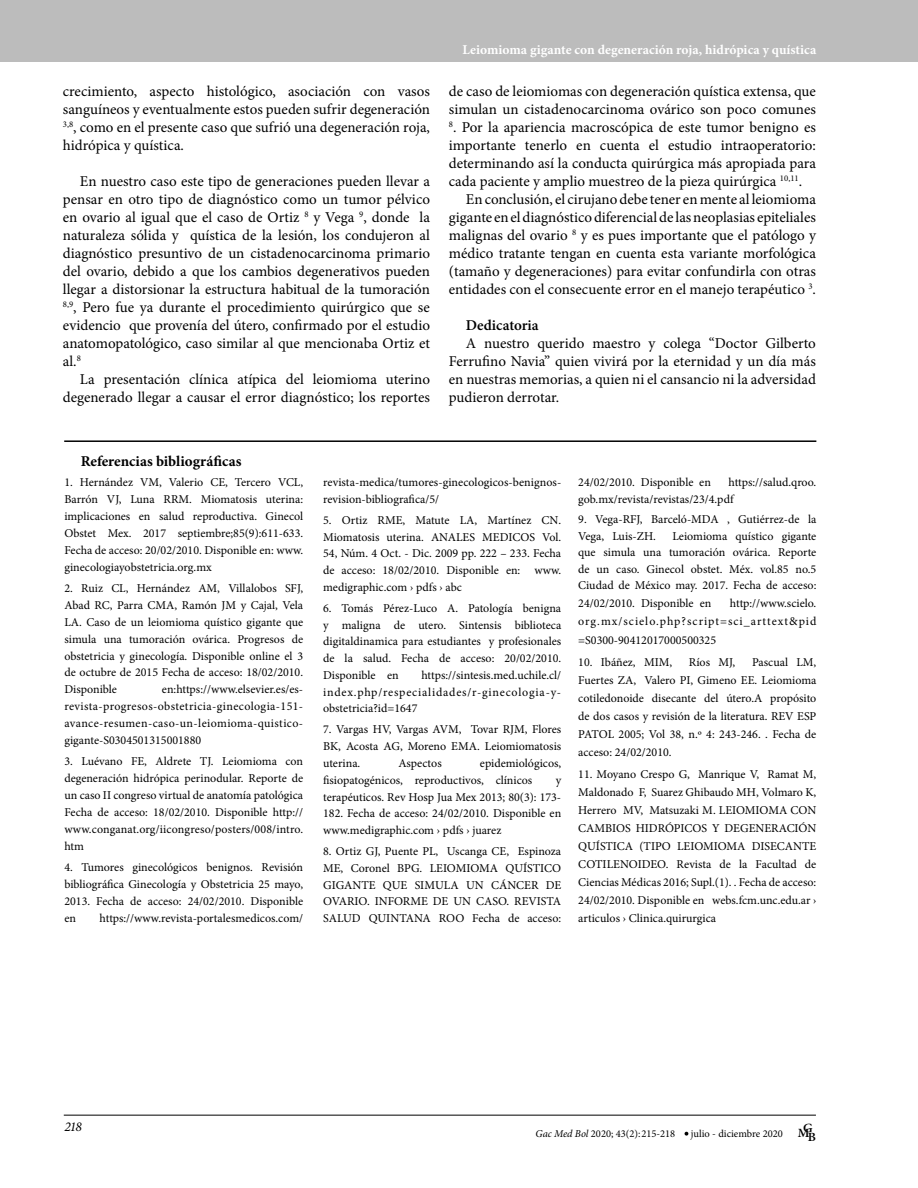
<style>
.page{position:relative;width:918px;height:1188px;background:#fff}
.page>*{position:absolute;margin:0;border:0;box-sizing:border-box;transform-origin:0 0}
.t1{font:15px/18px "Minion Pro";color:#000;text-align:justify}
.t2{font:700 15px "Minion Pro";letter-spacing:-.005em;color:#000}
.t3{font:600 15px "Minion Pro";color:#000}
.t4{font:700 13.5px "Minion Pro";color:#fff}
.t5{font:italic 13.5px "Minion Pro";color:#000}
.t6{font:600 12.6px "Minion Pro";color:#000;scale:1.05 1}
.t7{font:12px/17px "Minion Pro";color:#000;text-align:justify}
.t8{font:10.5px "Minion Pro";color:#000}
.s1{font-style:italic}
</style>
<div class="page">
<div style="left:0;top:1px;width:918px;height:61px;background:#bcbcbc"></div>
<hr style="left:64px;top:1115px;width:752px;height:1px;background:#000">
<svg style="left:685px;top:1132px;width:3px;height:4px"></svg>
<hr style="left:64px;top:440px;width:752px;height:2px;background:#000">
<p class="t1" style="left:63px;top:82px;width:369px">crecimiento, aspecto histológico, asociación con vasos sanguíneos y eventualmente estos pueden sufrir degeneración <sup>3,8</sup>, como en el presente caso que sufrió una degeneración roja, hidrópica y quística.</p>
<p class="t1" style="left:63px;top:172px;width:369px;text-indent:17px">En nuestro caso este tipo de generaciones pueden llevar a pensar en otro tipo de diagnóstico como un tumor pélvico en ovario al igual que el caso de Ortiz <sup>8</sup> y Vega <sup>9</sup>, donde la naturaleza sólida y quística de la lesión, los condujeron al diagnóstico presuntivo de un cistadenocarcinoma primario del ovario, debido a que los cambios degenerativos pueden llegar a distorsionar la estructura habitual de la tumoración <sup>8,9</sup>, Pero fue ya durante el procedimiento quirúrgico que se evidencio que provenía del útero, confirmado por el estudio anatomopatológico, caso similar al que mencionaba Ortiz et al.<sup>8</sup></p>
<p class="t1" style="left:63px;top:370px;width:369px;text-align:right">La presentación clínica atípica del leiomioma uterino degenerado llegar a causar el error diagnóstico; los reportes</p>
<p class="t4" style="left:462px;top:42px;width:355px">Leiomioma gigante con degeneración roja, hidrópica y quística</p>
<p class="t1" style="left:449px;top:82px;width:369px">de caso de leiomiomas con degeneración quística extensa, que simulan un cistadenocarcinoma ovárico son poco comunes</p>
<p class="t1" style="left:449px;top:118px;width:369px"><sup>8</sup>. Por la apariencia macroscópica de este tumor benigno es</p>
<p class="t1" style="left:449px;top:136px;width:369px">importante tenerlo en cuenta el estudio intraoperatorio:</p>
<p class="t1" style="left:449px;top:154px;width:369px">determinando así la conducta quirúrgica más apropiada para</p>
<p class="t1" style="left:449px;top:172px;width:355px">cada paciente y amplio muestreo de la pieza quirúrgica <sup>10,11</sup>.</p>
<p class="t1" style="left:466px;top:190px;width:352px">En conclusión, el cirujano debe tener en mente al leiomioma</p>
<p class="t1" style="left:449px;top:208px;width:369px">gigante en el diagnóstico diferencial de las neoplasias epiteliales</p>
<p class="t1" style="left:449px;top:226px;width:369px">malignas del ovario <sup>8</sup> y es pues importante que el patólogo y</p>
<p class="t1" style="left:449px;top:244px;width:369px">médico tratante tengan en cuenta esta variante morfológica</p>
<p class="t1" style="left:449px;top:262px;width:369px">(tamaño y degeneraciones) para evitar confundirla con otras</p>
<p class="t1" style="left:449px;top:280px;width:369px">entidades con el consecuente error en el manejo terapéutico <sup>3</sup>.</p>
<p class="t3" style="left:466px;top:315px;width:74px">Dedicatoria</p>
<p class="t1" style="left:449px;top:334px;width:369px;text-indent:17px">A nuestro querido maestro y colega “Doctor Gilberto Ferrufino Navia” quien vivirá por la eternidad y un día más en nuestras memorias, a quien ni el cansancio ni la adversidad pudieron derrotar.</p>
<p class="t2" style="left:81px;top:452px;width:162px">Referencias bibliográficas</p>
<p class="t7" style="left:64px;top:474px;width:240px">1. Hernández VM, Valerio CE, Tercero VCL, Barrón VJ, Luna RRM. Miomatosis uterina: implicaciones en salud reproductiva. Ginecol Obstet Mex. 2017 septiembre;85(9):611-633.<br>Fecha de acceso: 20/02/2010. Disponible en: www. ginecologiayobstetricia.org.mx</p>
<p class="t7" style="left:64px;top:580px;width:240px">2. Ruiz CL, Hernández AM, Villalobos SFJ, Abad RC, Parra CMA, Ramón JM y Cajal, Vela LA. Caso de un leiomioma quístico gigante que simula una tumoración ovárica. Progresos de obstetricia y ginecología. Disponible online el 3 de octubre de 2015 Fecha de acceso: 18/02/2010.<br>Disponible</p>
<p class="t7" style="left:64px;top:681px;width:240px;text-indent:98px">en:https://www.elsevier.es/es&shy;revista-progresos-obstetricia-ginecologia-151- avance-resumen-caso-un-leiomioma-quistico&shy;gigante-S0304501315001880</p>
<p class="t7" style="left:64px;top:753px;width:240px">3. Luévano FE, Aldrete TJ. Leiomioma con degeneración hidrópica perinodular. Reporte de un caso II congreso virtual de anatomía patológica Fecha de acceso: 18/02/2010. Disponible http:// www.conganat.org/iicongreso/posters/008/intro. htm</p>
<p class="t7" style="left:64px;top:859px;width:240px">4. Tumores ginecológicos benignos. Revisión bibliográfica Ginecología y Obstetricia 25 mayo, 2013. Fecha de acceso: 24/02/2010. Disponible en</p>
<p class="t7" style="left:100px;top:910px;width:205px">https://www.revista-portalesmedicos.com/</p>
<p class="t7" style="left:323px;top:474px;width:240px">revista-medica/tumores-ginecologicos-benignos&shy;revision-bibliografica/5/</p>
<p class="t7" style="left:323px;top:512px;width:240px">5. Ortiz RME, Matute LA, Martínez CN.<br>Miomatosis uterina. ANALES MEDICOS Vol.<br>54, Núm. 4 Oct. - Dic. 2009 pp. 222 – 233. Fecha de acceso: 18/02/2010. Disponible en: www. medigraphic.com › pdfs › abc</p>
<p class="t7" style="left:323px;top:600px;width:240px">6. Tomás Pérez-Luco A. Patología benigna y maligna de utero. Sintensis biblioteca digitaldinamica para estudiantes y profesionales de la salud. Fecha de acceso: 20/02/2010.<br>Disponible en</p>
<p class="t7" style="left:323px;top:667px;width:240px;text-indent:98px">https://sintesis.med.uchile.cl/ index.php/respecialidades/r-ginecologia-y&shy;obstetricia?id=1647</p>
<p class="t7" style="left:323px;top:721px;width:240px">7. Vargas HV, Vargas AVM, Tovar RJM, Flores BK, Acosta AG, Moreno EMA. Leiomiomatosis uterina.</p>
<p class="t7" style="left:323px;top:755px;width:240px;text-indent:157px">epidemiológicos, fisiopatogénicos, reproductivos, clínicos</p>
<p class="t7" style="left:398px;top:755px;width:45px">Aspectos</p>
<p class="t7" style="left:323px;top:772px;width:240px;text-indent:233px">y terapéuticos. Rev Hosp Jua Mex 2013; 80(3): 173- 182. Fecha de acceso: 24/02/2010. Disponible en www.medigraphic.com › pdfs › juarez</p>
<p class="t7" style="left:323px;top:843px;width:240px">8. Ortiz GJ, Puente PL, Uscanga CE, Espinoza ME, Coronel BPG. LEIOMIOMA QUÍSTICO GIGANTE QUE SIMULA UN CÁNCER DE OVARIO. INFORME DE UN CASO. REVISTA SALUD QUINTANA ROO Fecha de acceso:</p>
<p class="t7" style="left:578px;top:474px;width:240px;line-height:16.5px;text-indent:150px">https://salud.qroo. gob.mx/revista/revistas/23/4.pdf</p>
<p class="t7" style="left:578px;top:511px;width:240px;line-height:16.5px">9. Vega-RFJ, Barceló-MDA , Gutiérrez-de la<br>Vega, Luis-ZH.</p>
<p class="t7" style="left:578px;top:474px;width:134px">24/02/2010. Disponible en</p>
<p class="t7" style="left:578px;top:528px;width:240px;line-height:16.5px;text-indent:94px">Leiomioma quístico gigante que simula una tumoración ovárica. Reporte de un caso. Ginecol obstet. Méx. vol.85 no.5<br>Ciudad de México may. 2017. Fecha de acceso:</p>
<p class="t7" style="left:578px;top:595px;width:135px">24/02/2010. Disponible en</p>
<p class="t7" style="left:578px;top:595px;width:240px;line-height:18px;text-indent:152px">http://www.scielo. org.mx/scielo.php?script=sci_arttext&amp;pid =S0300-90412017000500325</p>
<p class="t7" style="left:578px;top:654px;width:95px">10. Ibáñez, MIM,</p>
<p class="t7" style="left:689px;top:654px;width:48px">Ríos MJ,</p>
<p class="t7" style="left:578px;top:653px;width:240px;line-height:18px;text-indent:174px">Pascual LM, Fuertes ZA, Valero PI, Gimeno EE. Leiomioma cotiledonoide disecante del útero.A propósito de dos casos y revisión de la literatura. REV ESP PATOL 2005; Vol 38, n.º 4: 243-246. . Fecha de acceso: 24/02/2010.</p>
<p class="t7" style="left:578px;top:765px;width:240px;line-height:18px">11. Moyano Crespo G, Manrique V, Ramat M, Maldonado F, Suarez Ghibaudo MH, Volmaro K, Herrero MV, Matsuzaki M. LEIOMIOMA CON CAMBIOS HIDRÓPICOS Y DEGENERACIÓN QUÍSTICA (TIPO LEIOMIOMA DISECANTE COTILENOIDEO. Revista de la Facultad de Ciencias Médicas 2016; Supl.(1). . Fecha de acceso:<br>24/02/2010. Disponible en webs.fcm.unc.edu.ar › articulos › Clinica.quirurgica</p>
<p class="t5" style="left:64px;top:1118px;width:19px">218</p>
<p class="t6" style="left:798px;top:1122px;width:16px">MG</p>
<p class="t8" style="left:536px;top:1126px;width:141px"><span class="s1">Gac Med Bol</span> 2020; 43(2):215-218</p>
<p class="t8" style="left:691px;top:1126px;width:94px">julio - diciembre 2020</p>
<p class="t6" style="left:808px;top:1129px;width:9px">B</p>
</div>
